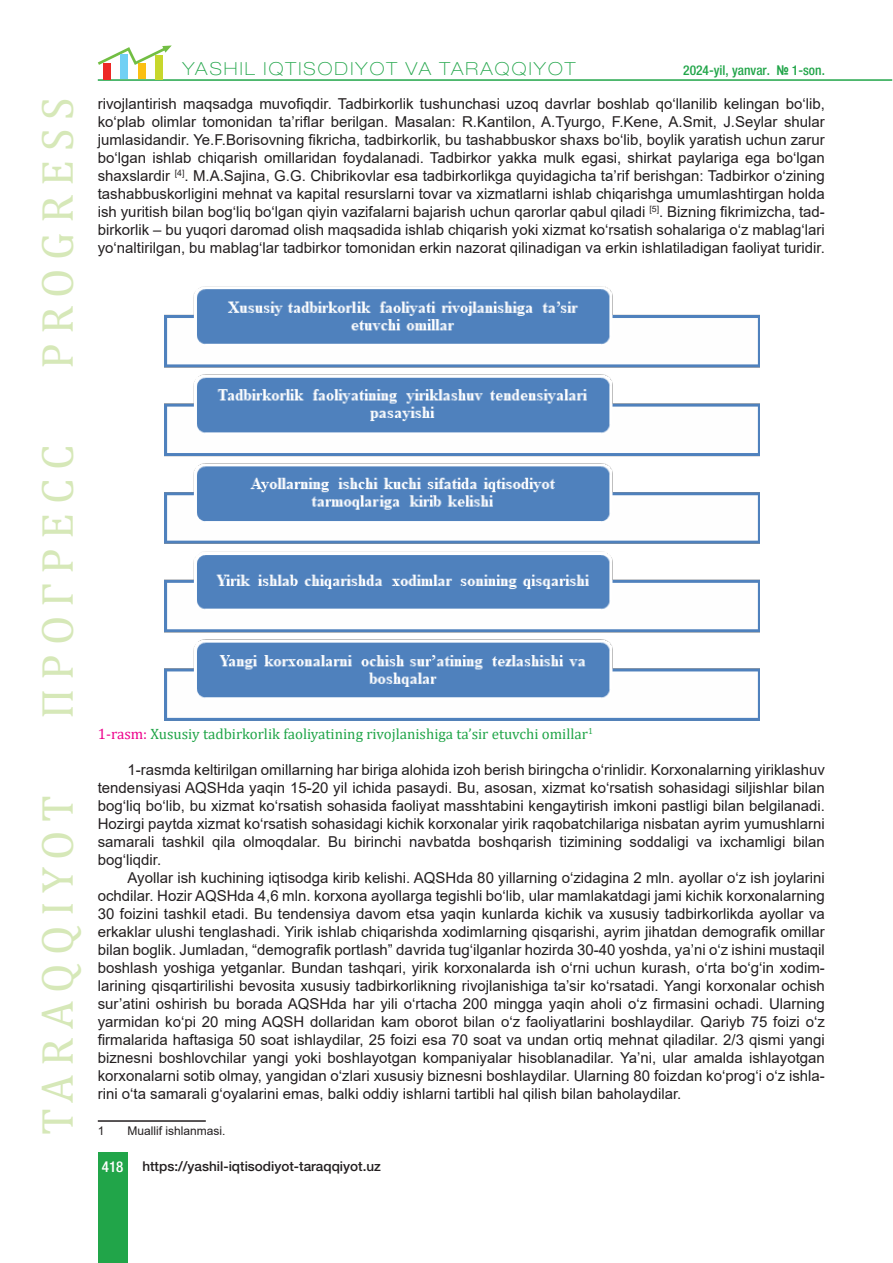
<style>
.page{position:relative;width:893px;height:1263px;background:#fff}
.page>*{position:absolute;margin:0;border:0;box-sizing:border-box;transform-origin:0 0}
.t1{font:45px "Cambria";letter-spacing:.2em;color:#d6e8b8}
.t2{font:100 expanded 18px "Helvetica Neue LT Pro";letter-spacing:.12em;color:#21a549}
.t3{font:15px/18px "Arial";color:#231f20;text-align:justify}
.Jadval_Sarlavhasi{font:15px "Cambria";color:#21a549}
.t4{font:500 condensed 15px "Helvetica Neue LT Pro";color:#fff}
.t5{font:500 13.5px "Helvetica Neue LT Pro";color:#231f20}
.t6{font:500 condensed 13.5px "Helvetica Neue LT Pro";color:#21a549}
.Snoska{font:12px "Arial";color:#231f20}
.s1{font-family:"Arial Narrow";font-weight:700;font-stretch:normal}
.s2{color:#ed028c}
</style>
<div class="page">
<div style="left:98px;top:1152px;width:30px;height:111px;background:#21a549"></div>
<hr style="left:98px;top:79px;width:794px;height:2px;background:#21a549">
<svg style="left:98px;top:45px;width:74px;height:20px"></svg>
<div style="left:103px;top:63px;width:8px;height:16px;background:#ed2825"></div>
<div style="left:121px;top:54px;width:7px;height:25px;background:#70d0f4"></div>
<div style="left:138px;top:64px;width:7px;height:15px;background:#fbbf12"></div>
<div style="left:155px;top:55px;width:8px;height:24px;background:#c7d72c"></div>
<img style="left:165px;top:286px;width:594px;height:435px">
<hr style="left:98px;top:1120px;width:108px;height:2px;background:#231f20">
<h1 class="t1" style="left:31px;top:369px;width:272px;rotate:-90deg">PROGRESS</h1>
<p class="t2" style="left:182px;top:58px;width:395px">YASHIL IQTISODIYOT VA TARAQQIYOT</p>
<p class="t6" style="left:683px;top:62px;width:143px">2024-yil, yanvar. <span class="s1">№</span> 1-son.</p>
<p class="t3" style="left:98px;top:94px;width:729px">rivojlantirish maqsadga muvofiqdir. Tadbirkorlik tushunchasi uzoq davrlar boshlab qo‘llanilib kelingan bo‘lib, ko‘plab olimlar tomonidan ta’riflar berilgan. Masalan: R.Kantilon, A.Tyurgo, F.Kene, A.Smit, J.Seylar shular jumlasidandir. Ye.F.Borisovning fikricha, tadbirkorlik, bu tashabbuskor shaxs bo‘lib, boylik yaratish uchun zarur bo‘lgan ishlab chiqarish omillaridan foydalanadi. Tadbirkor yakka mulk egasi, shirkat paylariga ega bo‘lgan shaxslardir <sup>[4]</sup>. M.A.Sajina, G.G. Chibrikovlar esa tadbirkorlikga quyidagicha ta’rif berishgan: Tadbirkor o‘zining tashabbuskorligini mehnat va kapital resurslarni tovar va xizmatlarni ishlab chiqarishga umumlashtirgan holda ish yuritish bilan bog‘liq bo‘lgan qiyin vazifalarni bajarish uchun qarorlar qabul qiladi <sup>[5]</sup>. Bizning fikrimizcha, tad&shy;birkorlik – bu yuqori daromad olish maqsadida ishlab chiqarish yoki xizmat ko‘rsatish sohalariga o‘z mablag‘lari yo‘naltirilgan, bu mablag‘lar tadbirkor tomonidan erkin nazorat qilinadigan va erkin ishlatiladigan faoliyat turidir.</p>
<h1 class="t1" style="left:31px;top:719px;width:276px;rotate:-90deg">ПРОГРЕСС</h1>
<h1 class="t1" style="left:31px;top:1135px;width:342px;rotate:-90deg">TARAQQIYOT</h1>
<p class="Jadval_Sarlavhasi" style="left:98px;top:725px;width:497px"><span class="s2">1-rasm:</span> Xususiy tadbirkorlik faoliyatining rivojlanishiga ta’sir etuvchi omillar<sup>1</sup></p>
<p class="t3" style="left:98px;top:760px;width:729px;text-indent:30px">1-rasmda keltirilgan omillarning har biriga alohida izoh berish biringcha o‘rinlidir. Korxonalarning yiriklashuv tendensiyasi AQSHda yaqin 15-20 yil ichida pasaydi. Bu, asosan, xizmat ko‘rsatish sohasidagi siljishlar bilan bog‘liq bo‘lib, bu xizmat ko‘rsatish sohasida faoliyat masshtabini kengaytirish imkoni pastligi bilan belgilanadi.<br>Hozirgi paytda xizmat ko‘rsatish sohasidagi kichik korxonalar yirik raqobatchilariga nisbatan ayrim yumushlarni samarali tashkil qila olmoqdalar. Bu birinchi navbatda boshqarish tizimining soddaligi va ixchamligi bilan bog‘liqdir.</p>
<p class="t3" style="left:98px;top:868px;width:729px;text-indent:30px">Ayollar ish kuchining iqtisodga kirib kelishi. AQSHda 80 yillarning o‘zidagina 2 mln. ayollar o‘z ish joylarini ochdilar. Hozir AQSHda 4,6 mln. korxona ayollarga tegishli bo‘lib, ular mamlakatdagi jami kichik korxonalarning 30 foizini tashkil etadi. Bu tendensiya davom etsa yaqin kunlarda kichik va xususiy tadbirkorlikda ayollar va erkaklar ulushi tenglashadi. Yirik ishlab chiqarishda xodimlarning qisqarishi, ayrim jihatdan demografik omillar bilan boglik. Jumladan, “demografik portlash” davrida tug‘ilganlar hozirda 30-40 yoshda, ya’ni o‘z ishini mustaqil boshlash yoshiga yetganlar. Bundan tashqari, yirik korxonalarda ish o‘rni uchun kurash, o‘rta bo‘g‘in xodim&shy;larining qisqartirilishi bevosita xususiy tadbirkorlikning rivojlanishiga ta’sir ko‘rsatadi. Yangi korxonalar ochish sur’atini oshirish bu borada AQSHda har yili o‘rtacha 200 mingga yaqin aholi o‘z firmasini ochadi. Ularning yarmidan ko‘pi 20 ming AQSH dollaridan kam oborot bilan o‘z faoliyatlarini boshlaydilar. Qariyb 75 foizi o‘z firmalarida haftasiga 50 soat ishlaydilar, 25 foizi esa 70 soat va undan ortiq mehnat qiladilar. 2/3 qismi yangi biznesni boshlovchilar yangi yoki boshlayotgan kompaniyalar hisoblanadilar. Ya’ni, ular amalda ishlayotgan korxonalarni sotib olmay, yangidan o‘zlari xususiy biznesni boshlaydilar. Ularning 80 foizdan ko‘prog‘i o‘z ishla&shy;rini o‘ta samarali g‘oyalarini emas, balki oddiy ishlarni tartibli hal qilish bilan baholaydilar.</p>
<p class="Snoska" style="left:98px;top:1123px;width:8px">1</p>
<p class="Snoska" style="left:128px;top:1123px;width:100px">Muallif ishlanmasi.</p>
<p class="t4" style="left:102px;top:1157px;width:23px">418</p>
<p class="t5" style="left:142px;top:1158px;width:240px">https://yashil-iqtisodiyot-taraqqiyot.uz</p>
</div>
